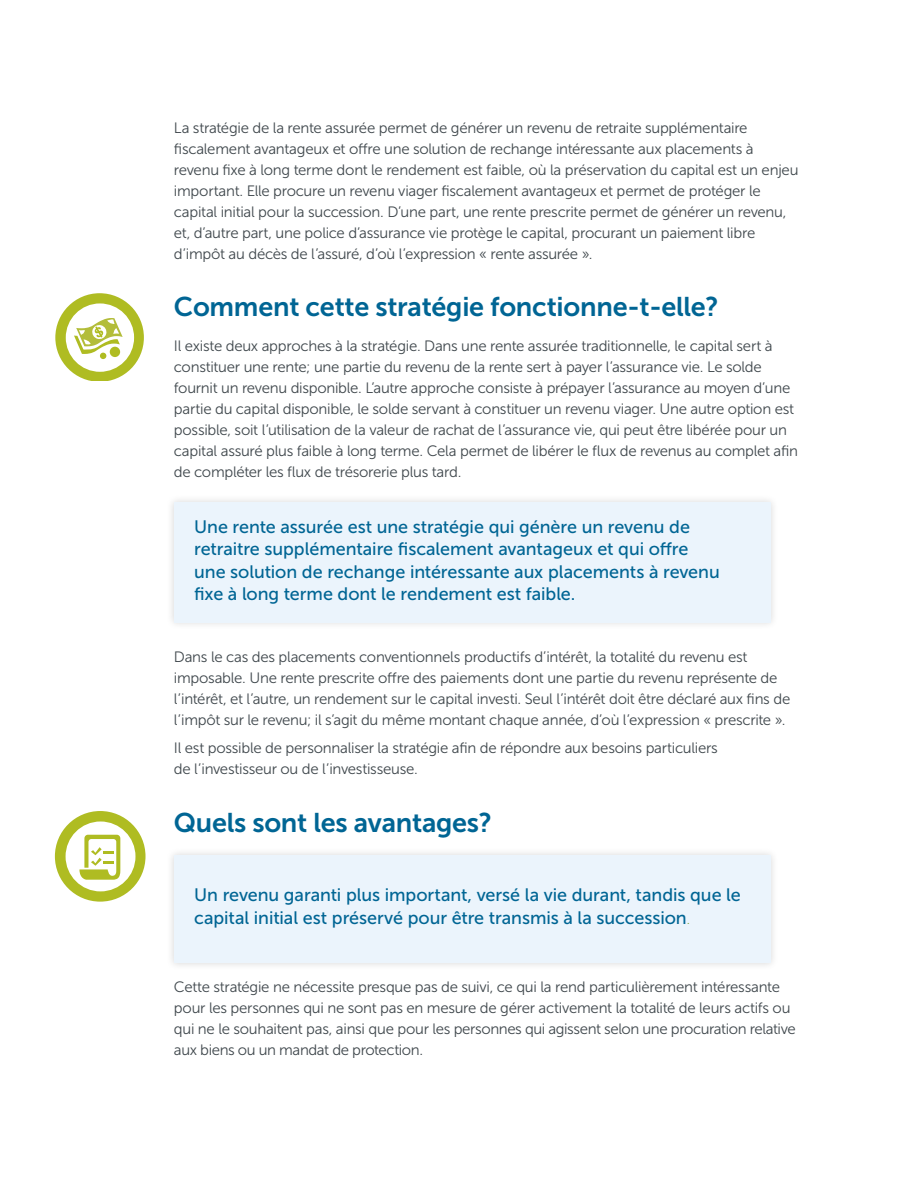
<style>
.page{position:relative;width:918px;height:1188px;background:#fff}
.page>*{position:absolute;margin:0;border:0;box-sizing:border-box;transform-origin:0 0}
.Heading_1{font:27px "Museo Sans 700";letter-spacing:-.01em;color:#006594}
.EL_heading_2{font:18px/22.5px "Museo Sans 500";letter-spacing:-.005em;color:#006594}
.New_Brand_Body_Copy_10_14{font:15px/21px "Museo Sans 300";letter-spacing:-.02em;color:#3f474c}
.s1{font-family:"Museo Sans 100";font-size:16.5px;color:#78a22f}
</style>
<div class="page">
<div style="left:166px;top:494px;width:613px;height:137px;background:#f8f8f9"></div>
<div style="left:174px;top:502px;width:597px;height:120px;background:#ebf4fc"></div>
<div style="left:166px;top:846px;width:613px;height:125px;background:#f8f8f8"></div>
<div style="left:174px;top:855px;width:597px;height:108px;background:#ebf4fc"></div>
<div style="left:55px;top:811px;width:91px;height:91px;background:#afbc22;border-radius:50%"></div>
<div style="left:66px;top:822px;width:69px;height:69px;background:#fff;border-radius:50%"></div>
<svg style="left:79px;top:835px;width:41px;height:45px"></svg>
<div style="left:55px;top:293px;width:89px;height:88px;background:#afbc22;border-radius:50%"></div>
<div style="left:66px;top:303px;width:68px;height:69px;background:#fff;border-radius:50%"></div>
<svg style="left:74px;top:318px;width:49px;height:41px"></svg>
<p class="New_Brand_Body_Copy_10_14" style="left:174px;top:118px;width:626px">La stratégie de la rente assurée permet de générer un revenu de retraite supplémentaire fiscalement avantageux et offre une solution de rechange intéressante aux placements à revenu fixe à long terme dont le rendement est faible, où la préservation du capital est un enjeu important. Elle procure un revenu viager fiscalement avantageux et permet de protéger le capital initial pour la succession. D’une part, une rente prescrite permet de générer un revenu, et, d’autre part, une police d’assurance vie protège le capital, procurant un paiement libre d’impôt au décès de l’assuré, d’où l’expression « rente assurée ».</p>
<h1 class="Heading_1" style="left:174px;top:292px;width:546px">Comment cette stratégie fonctionne-t-elle?</h1>
<p class="New_Brand_Body_Copy_10_14" style="left:174px;top:335px;width:626px">Il existe deux approches à la stratégie. Dans une rente assurée traditionnelle, le capital sert à constituer une rente; une partie du revenu de la rente sert à payer l’assurance vie. Le solde fournit un revenu disponible. L’autre approche consiste à prépayer l’assurance au moyen d’une partie du capital disponible, le solde servant à constituer un revenu viager. Une autre option est possible, soit l’utilisation de la valeur de rachat de l’assurance vie, qui peut être libérée pour un capital assuré plus faible à long terme. Cela permet de libérer le flux de revenus au complet afin de compléter les flux de trésorerie plus tard.</p>
<h2 class="EL_heading_2" style="left:194px;top:516px;width:527px">Une rente assurée est une stratégie qui génère un revenu de retraitre supplémentaire fiscalement avantageux et qui offre une solution de rechange intéressante aux placements à revenu fixe à long terme dont le rendement est faible.</h2>
<p class="New_Brand_Body_Copy_10_14" style="left:174px;top:646px;width:618px">Dans le cas des placements conventionnels productifs d’intérêt, la totalité du revenu est imposable. Une rente prescrite offre des paiements dont une partie du revenu représente de l’intérêt, et l’autre, un rendement sur le capital investi. Seul l’intérêt doit être déclaré aux fins de l’impôt sur le revenu; il s’agit du même montant chaque année, d’où l’expression « prescrite ».</p>
<p class="New_Brand_Body_Copy_10_14" style="left:174px;top:737px;width:546px">Il est possible de personnaliser la stratégie afin de répondre aux besoins particuliers de l’investisseur ou de l’investisseuse.</p>
<h1 class="Heading_1" style="left:174px;top:807px;width:320px">Quels sont les avantages?</h1>
<h2 class="EL_heading_2" style="left:194px;top:884px;width:548px">Un revenu garanti plus important, versé la vie durant, tandis que le capital initial est préservé pour être transmis à la succession<span class="s1">.</span></h2>
<p class="New_Brand_Body_Copy_10_14" style="left:174px;top:976px;width:623px">Cette stratégie ne nécessite presque pas de suivi, ce qui la rend particulièrement intéressante pour les personnes qui ne sont pas en mesure de gérer activement la totalité de leurs actifs ou qui ne le souhaitent pas, ainsi que pour les personnes qui agissent selon une procuration relative aux biens ou un mandat de protection.</p>
</div>
